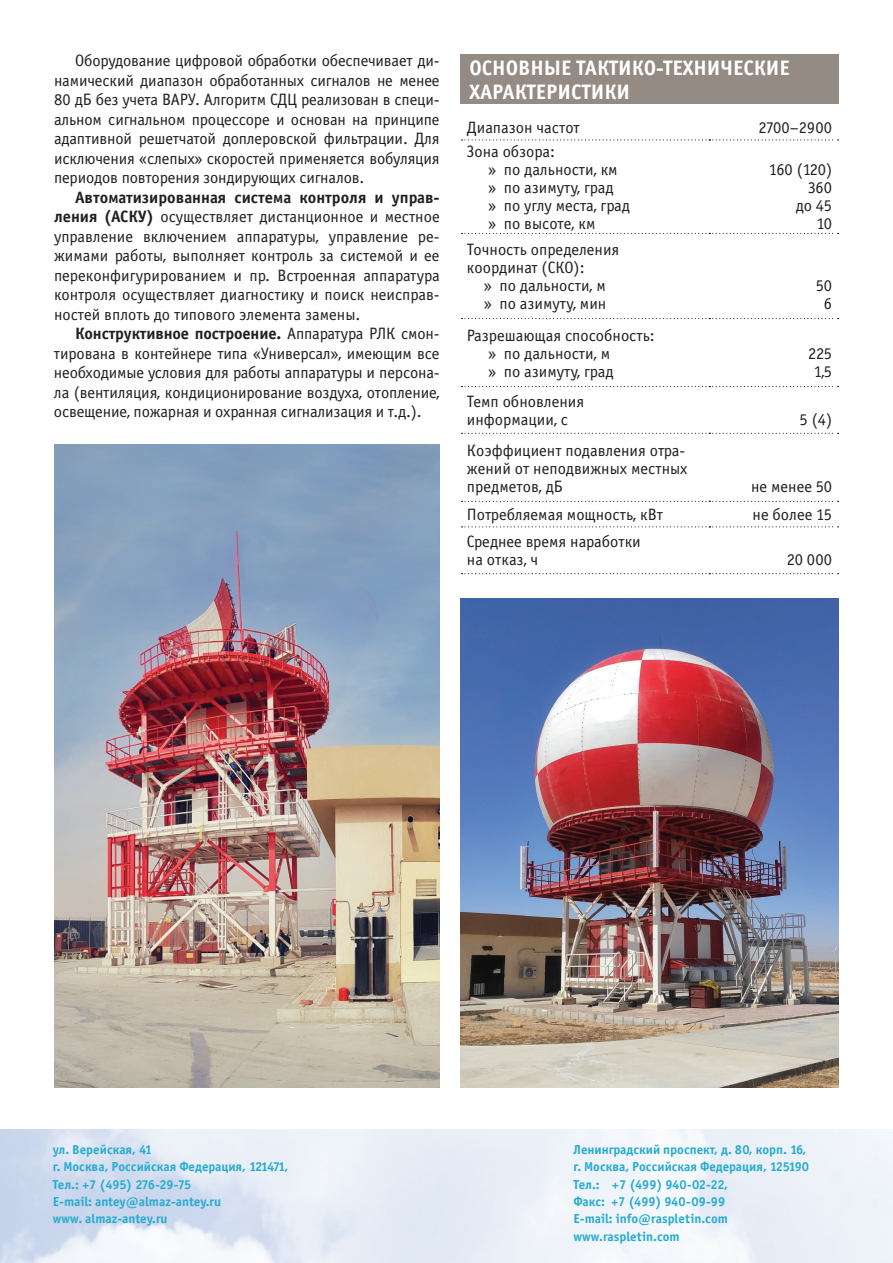
<style>
.page{position:relative;width:893px;height:1263px;background:#fff}
.page>*{position:absolute;margin:0;border:0;box-sizing:border-box;transform-origin:0 0}
.t1{font:21px/24px "Officina Sans Bold C";color:#fff}
.t2{font:16.5px/18px "Officina Sans Book C";color:#231f20}
.t3{font:16.5px "Officina Sans Bold C";color:#231f20}
.t4{font:16.5px/18px "Officina Sans Book C";letter-spacing:-.02em;color:#231f20;text-align:right}
.t5{font:13.05px/17.4px "Officina Sans Bold C";color:#26abd0}
.s1{font-family:"Officina Sans Bold C"}
.s2{font-family:"Officina Sans Book C"}
</style>
<div class="page">
<div style="left:461px;top:54px;width:378px;height:50px;background:#938b84"></div>
<svg style="left:461px;top:139px;width:378px;height:1px"></svg>
<svg style="left:461px;top:233px;width:378px;height:1px"></svg>
<svg style="left:461px;top:318px;width:378px;height:1px"></svg>
<svg style="left:461px;top:386px;width:378px;height:1px"></svg>
<svg style="left:461px;top:433px;width:378px;height:1px"></svg>
<svg style="left:461px;top:501px;width:378px;height:1px"></svg>
<svg style="left:461px;top:526px;width:378px;height:1px"></svg>
<svg style="left:461px;top:573px;width:378px;height:1px"></svg>
<img style="left:54px;top:444px;width:386px;height:644px">
<img style="left:461px;top:598px;width:378px;height:490px">
<p class="t2" style="left:54px;top:51px;width:387px;line-height:19.5px;text-align:justify;text-indent:21px">Оборудование цифровой обработки обеспечивает ди&shy;намический диапазон обработанных сигналов не менее 80 дБ без учета ВАРУ. Алгоритм СДЦ реализован в специ&shy;альном сигнальном процессоре и основан на принципе адаптивной решетчатой доплеровской фильтрации. Для исключения «слепых» скоростей применяется вобуляция периодов повторения зондирующих сигналов.</p>
<p class="t3" style="left:75px;top:188px;width:366px">Автоматизированная система контроля и управ-</p>
<p class="t2" style="left:54px;top:207px;width:387px;line-height:19.5px;text-align:justify"><span class="s1">ления (АСКУ)</span> осуществляет дистанционное и местное управление включением аппаратуры, управление ре&shy;жимами работы, выполняет контроль за системой и ее переконфигурированием и пр. Встроенная аппаратура контроля осуществляет диагностику и поиск неисправ&shy;ностей вплоть до типового элемента замены.</p>
<p class="t3" style="left:75px;top:325px;width:366px">Конструктивное построение. <span class="s2">Аппаратура РЛК смон-</span></p>
<p class="t2" style="left:54px;top:344px;width:387px;line-height:19.5px;text-align:justify">тирована в контейнере типа «Универсал», имеющим все необходимые условия для работы аппаратуры и персона&shy;ла (вентиляция, кондиционирование воздуха, отопление, освещение, пожарная и охранная сигнализация и т.д.).</p>
<p class="t1" style="left:469px;top:56px;width:322px">ОСНОВНЫЕ ТАКТИКО-ТЕХНИЧЕСКИЕ<br>ХАРАКТЕРИСТИКИ</p>
<p class="t2" style="left:467px;top:119px;width:114px">Диапазон частот</p>
<p class="t2" style="left:759px;top:119px;width:75px">2700–2900</p>
<p class="t2" style="left:488px;top:143px;width:143px;text-indent:-21px">Зона обзора:<br>» по дальности, км<br>» по азимуту, град<br>» по углу места, град » по высоте, км</p>
<p class="t4" style="left:769px;top:161px;width:65px">160 (120)<br>360<br>до 45<br>10</p>
<p class="t2" style="left:467px;top:241px;width:154px">Точность определения координат (СКО):</p>
<p class="t2" style="left:484px;top:277px;width:124px">» по дальности, м » по азимуту, мин</p>
<p class="t2" style="left:816px;top:277px;width:18px;text-align:center">50<br>6</p>
<p class="t2" style="left:488px;top:326px;width:168px;text-indent:-21px">Разрешающая способность: » по дальности, м<br>» по азимуту, град</p>
<p class="t2" style="left:808px;top:344px;width:25px;text-align:center">225<br>1,5</p>
<p class="t2" style="left:467px;top:393px;width:119px">Темп обновления информации, с</p>
<p class="t2" style="left:467px;top:441px;width:222px">Коэффициент подавления отра&shy;жений от неподвижных местных предметов, дБ</p>
<p class="t2" style="left:800px;top:411px;width:34px">5 (4)</p>
<p class="t2" style="left:751px;top:477px;width:82px">не менее 50</p>
<p class="t2" style="left:467px;top:506px;width:198px">Потребляемая мощность, кВт</p>
<p class="t2" style="left:753px;top:506px;width:81px">не более 15</p>
<p class="t2" style="left:467px;top:533px;width:175px">Среднее время наработки на отказ, ч</p>
<p class="t2" style="left:787px;top:551px;width:47px">20 000</p>
<p class="t5" style="left:53px;top:1141px;width:237px">ул. Верейская, 41<br>г. Москва, Российская Федерация, 121471,<br>Тел.: +7 (495) 276-29-75<br>Е-mail: antey@almaz-antey.ru<br>www. almaz-antey.ru</p>
<p class="t5" style="left:573px;top:1141px;width:237px">Ленинградский проспект, д. 80, корп. 16, г. Москва, Российская Федерация, 125190<br>Тел.: +7 (499) 940-02-22,<br>Факс: +7 (499) 940-09-99<br>Е-mail: info@raspletin.com www.raspletin.com</p>
</div>
